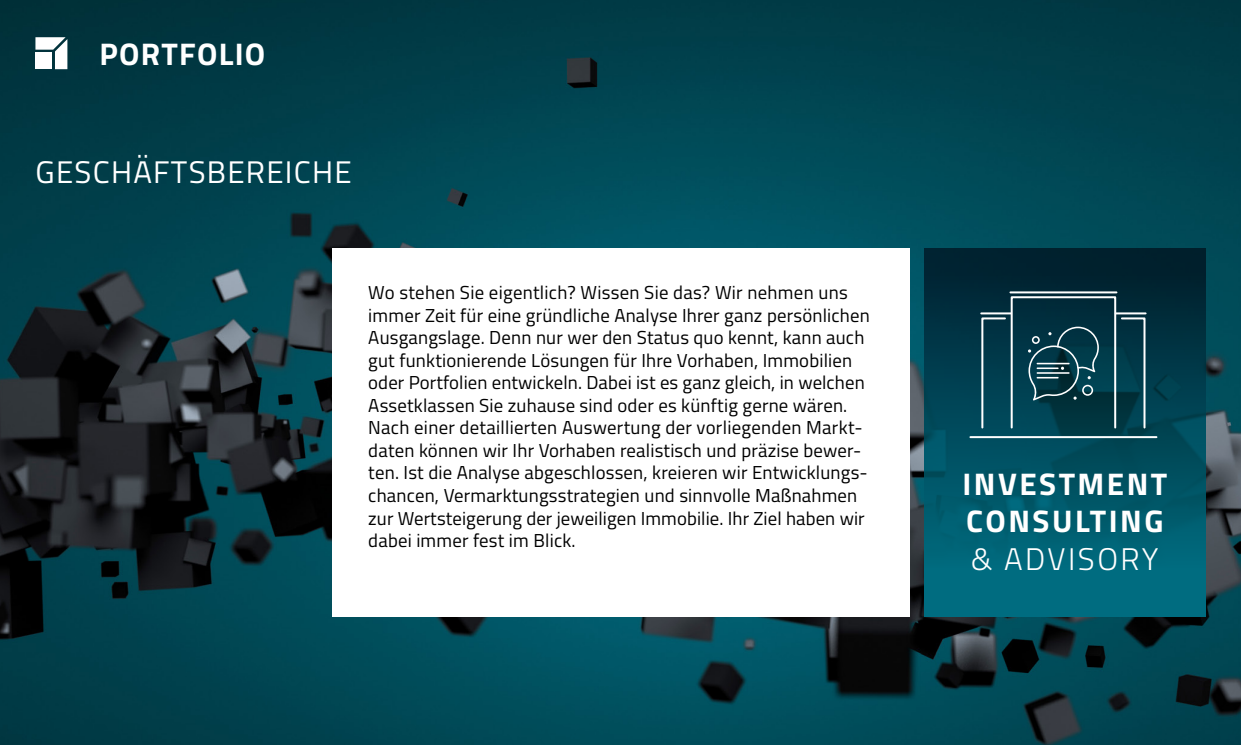
<style>
.page{position:relative;width:1241px;height:745px;background:#fff}
.page>*{position:absolute;margin:0;border:0;box-sizing:border-box;transform-origin:0 0}
.t1{font:700 31.25px/37.5px "Titillium";letter-spacing:.08em;color:#fff}
.t2{font:31.25px "Titillium";letter-spacing:.04em;color:#fff}
.t3{font:300 31.25px "Titillium";letter-spacing:.08em;color:#fff}
.t4{font:700 31.25px "Titillium";letter-spacing:.04em;color:#fff}
.t5{font:18.75px/22.5px "Titillium";letter-spacing:.01em;color:#000}
</style>
<div class="page">
<img style="left:0;top:0;width:1240px;height:744px">
<svg style="left:35px;top:37px;width:32px;height:32px"></svg>
<div style="left:35px;top:52px;width:17px;height:17px;background:#fff"></div>
<div style="left:332px;top:248px;width:577px;height:368px;background:#fff"></div>
<svg style="left:924px;top:248px;width:281px;height:368px;background:#004a5b"></svg>
<svg style="left:1027px;top:326px;width:71px;height:74px;background:#22505b"></svg>
<div style="left:1010px;top:296px;width:105px;height:132px;border:2px solid #fff"></div>
<svg style="left:980px;top:316px;width:26px;height:113px;background:#174e5e"></svg>
<svg style="left:1119px;top:316px;width:27px;height:113px;background:#164956"></svg>
<hr style="left:981px;top:312px;width:29px;height:2px;background:#fff">
<hr style="left:1115px;top:312px;width:30px;height:2px;background:#fff">
<hr style="left:1010px;top:291px;width:106px;height:2px;background:#fff">
<hr style="left:970px;top:436px;width:186px;height:2px;background:#fff">
<h1 class="t4" style="left:99px;top:30px;width:167px">PORTFOLIO</h1>
<h1 class="t2" style="left:36px;top:149px;width:318px">GESCHÄFTSBEREICHE</h1>
<p class="t5" style="left:368px;top:280px;width:503px">Wo stehen Sie eigentlich? Wissen Sie das? Wir nehmen uns immer Zeit für eine gründliche Analyse Ihrer ganz persönlichen Ausgangslage. Denn nur wer den Status quo kennt, kann auch gut funktionierende Lösungen für Ihre Vorhaben, Immobilien oder Portfolien entwickeln. Dabei ist es ganz gleich, in welchen Assetklassen Sie zuhause sind oder es künftig gerne wären.<br>Nach einer detaillierten Auswertung der vorliegenden Markt&shy;daten können wir Ihr Vorhaben realistisch und präzise bewer&shy;ten. Ist die Analyse abgeschlossen, kreieren wir Entwicklungs&shy;chancen, Vermarktungsstrategien und sinnvolle Maßnahmen zur Wertsteigerung der jeweiligen Immobilie. Ihr Ziel haben wir dabei immer fest im Blick.</p>
<h1 class="t1" style="left:962px;top:463px;width:206px">INVESTMENT<br>CONSULTING</h1>
<h1 class="t3" style="left:971px;top:535px;width:188px">&amp; ADVISORY</h1>
</div>
